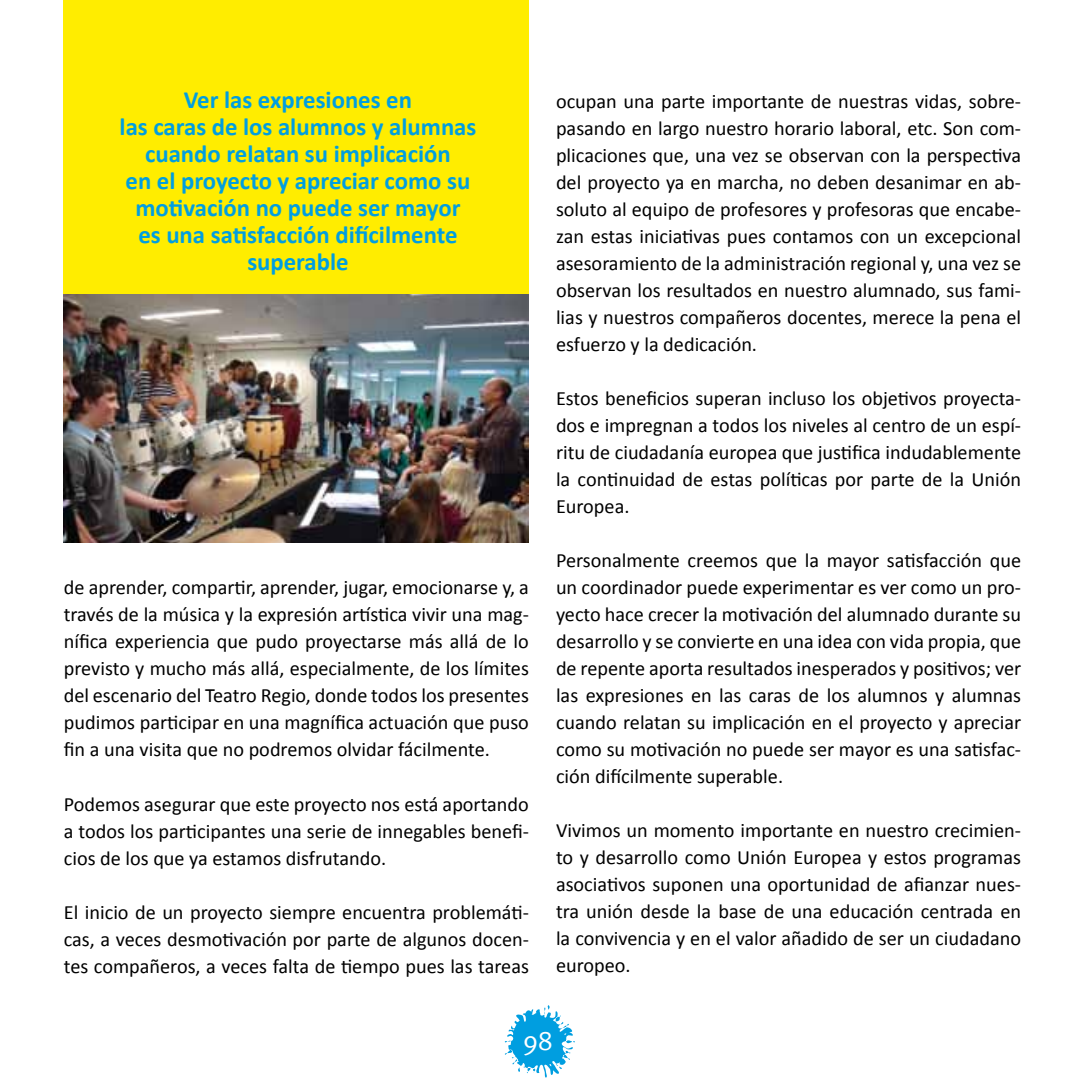
<style>
.page{position:relative;width:1085px;height:1085px;background:#fff}
.page>*{position:absolute;margin:0;border:0;box-sizing:border-box;transform-origin:0 0}
.t1{font:27px "Meta Plus Normal Roman";color:#fff}
.TEXTO_OKOK{font:700 24.75px/27px "Calibri";color:#009ee0;text-align:center}
.TEXTO_OKOK-2{font:20.25px/27px "Calibri";color:#000;text-align:justify}
</style>
<div class="page">
<svg style="left:504px;top:1005px;width:71px;height:72px"></svg>
<div style="left:64px;top:0;width:465px;height:297px;background:#ffed00"></div>
<img style="left:64px;top:294px;width:465px;height:248px">
<p class="TEXTO_OKOK" style="left:184px;top:85px;width:229px">Ver las expresiones en</p>
<p class="TEXTO_OKOK" style="left:120px;top:112px;width:358px">las caras de los alumnos y alumnas cuando relatan su implicación</p>
<p class="TEXTO_OKOK" style="left:126px;top:166px;width:346px">en el proyecto y apreciar como su motivación no puede ser mayor es una satisfacción difícilmente superable</p>
<p class="TEXTO_OKOK-2" style="left:64px;top:573px;width:466px">de aprender, compartir, aprender, jugar, emocionarse y, a través de la música y la expresión artística vivir una mag&shy;nífica experiencia que pudo proyectarse más allá de lo previsto y mucho más allá, especialmente, de los límites del escenario del Teatro Regio, donde todos los presentes pudimos participar en una magnífica actuación que puso fin a una visita que no podremos olvidar fácilmente.</p>
<p class="TEXTO_OKOK-2" style="left:64px;top:789px;width:466px">Podemos asegurar que este proyecto nos está aportando a todos los participantes una serie de innegables benefi&shy;cios de los que ya estamos disfrutando.</p>
<p class="TEXTO_OKOK-2" style="left:64px;top:897px;width:466px">El inicio de un proyecto siempre encuentra problemáti&shy;cas, a veces desmotivación por parte de algunos docen&shy;tes compañeros, a veces falta de tiempo pues las tareas</p>
<p class="TEXTO_OKOK-2" style="left:556px;top:87px;width:466px">ocupan una parte importante de nuestras vidas, sobre&shy;pasando en largo nuestro horario laboral, etc. Son com&shy;plicaciones que, una vez se observan con la perspectiva del proyecto ya en marcha, no deben desanimar en ab&shy;soluto al equipo de profesores y profesoras que encabe&shy;zan estas iniciativas pues contamos con un excepcional asesoramiento de la administración regional y, una vez se observan los resultados en nuestro alumnado, sus fami&shy;lias y nuestros compañeros docentes, merece la pena el esfuerzo y la dedicación.</p>
<p class="TEXTO_OKOK-2" style="left:556px;top:384px;width:466px">Estos beneficios superan incluso los objetivos proyecta&shy;dos e impregnan a todos los niveles al centro de un espí&shy;ritu de ciudadanía europea que justifica indudablemente la continuidad de estas políticas por parte de la Unión Europea.</p>
<p class="TEXTO_OKOK-2" style="left:556px;top:546px;width:466px">Personalmente creemos que la mayor satisfacción que un coordinador puede experimentar es ver como un pro&shy;yecto hace crecer la motivación del alumnado durante su desarrollo y se convierte en una idea con vida propia, que de repente aporta resultados inesperados y positivos; ver las expresiones en las caras de los alumnos y alumnas cuando relatan su implicación en el proyecto y apreciar como su motivación no puede ser mayor es una satisfac&shy;ción difícilmente superable.</p>
<p class="TEXTO_OKOK-2" style="left:556px;top:816px;width:466px">Vivimos un momento importante en nuestro crecimien&shy;to y desarrollo como Unión Europea y estos programas asociativos suponen una oportunidad de afianzar nues&shy;tra unión desde la base de una educación centrada en la convivencia y en el valor añadido de ser un ciudadano europeo.</p>
<h1 class="t1" style="left:523px;top:1024px;width:30px">98</h1>
</div>
